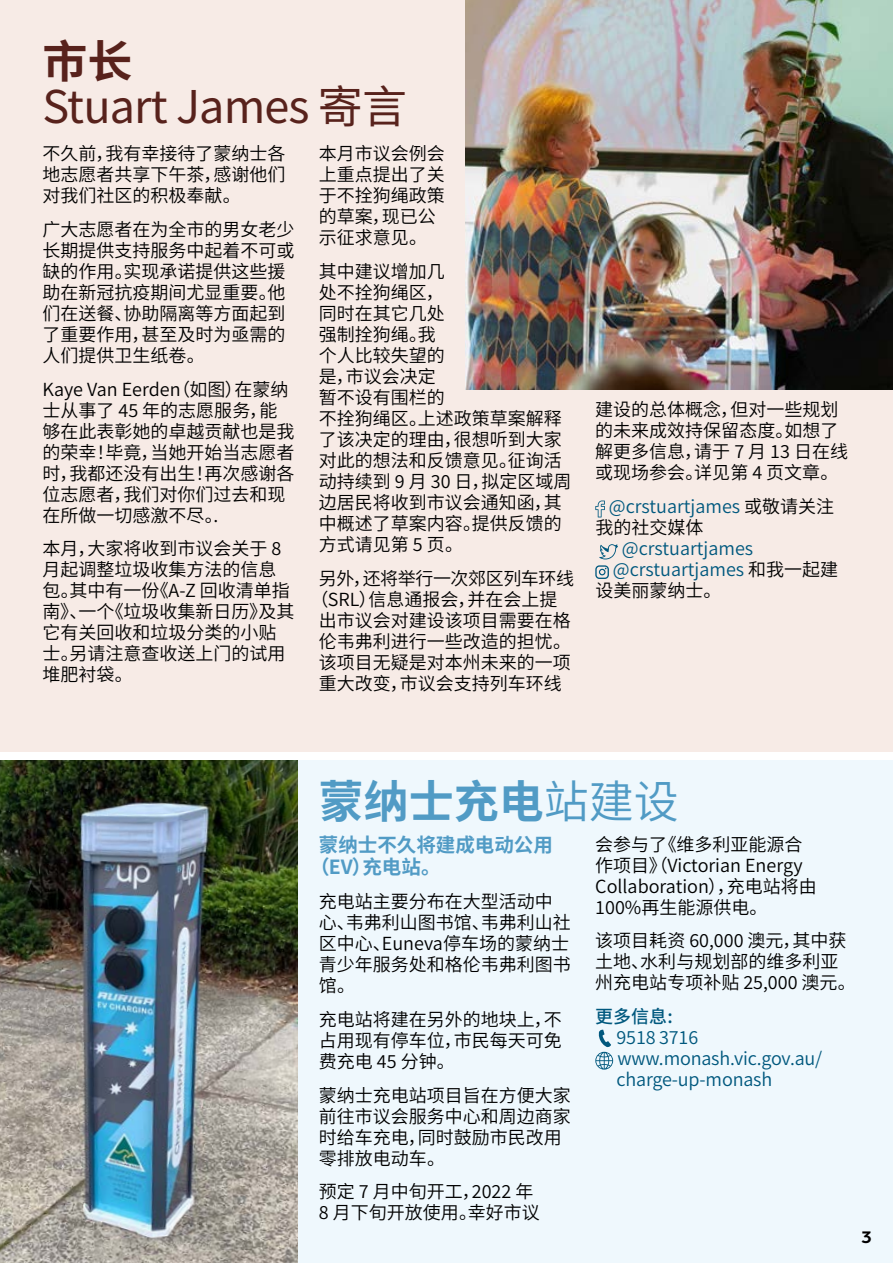
<style>
.page{position:relative;width:893px;height:1263px;background:#fff}
.page>*{position:absolute;margin:0;border:0;box-sizing:border-box;transform-origin:0 0}
.t1{font:45px "Source Han Sans CN";letter-spacing:-.02em;color:#58221c}
.t2{font:700 45px "Source Han Sans CN";color:#519bc5}
.t3{font:700 45px "Source Han Sans CN";color:#58221c}
.t4{font:700 19.5px/22.5px "Source Han Sans CN";color:#519bc5}
.t5{font:18px/21px "Source Han Sans CN";color:#000}
.t6{font:18px/21px "Source Han Sans CN";color:#00587e}
.t7{font:18px "Source Han Sans CN";letter-spacing:-.025em;color:#000}
.t8{font:500 18px "Source Han Sans CN";color:#00587e}
.t9{font:700 16.5px "Filson Pro";color:#000}
.s1{color:#000}
.s2{font-weight:400}
</style>
<div class="page">
<div style="left:0;top:0;width:893px;height:752px;background:#f7ebe6"></div>
<svg style="left:595px;top:500px;width:10px;height:17px"></svg>
<svg style="left:599px;top:544px;width:19px;height:15px"></svg>
<svg style="left:595px;top:565px;width:14px;height:14px"></svg>
<div style="left:0;top:760px;width:893px;height:503px;background:#eff8fd"></div>
<svg style="left:595px;top:1029px;width:18px;height:40px"></svg>
<img style="left:466px;top:0;width:427px;height:389px">
<img style="left:0;top:760px;width:298px;height:503px">
<h1 class="t3" style="left:43px;top:37px;width:91px">市长</h1>
<h1 class="t1" style="left:43px;top:82px;width:366px">Stuart James 寄言</h1>
<p class="t5" style="left:43px;top:143px;width:245px;text-align:justify">不久前，我有幸接待了蒙纳士各地志愿者共享下午茶，感谢他们对我们社区的积极奉献。</p>
<p class="t5" style="left:43px;top:219px;width:254px">广大志愿者在为全市的男女老少长期提供支持服务中起着不可或缺的作用。实现承诺提供这些援助在新冠抗疫期间尤显重要。他们在送餐、协助隔离等方面起到了重要作用，甚至及时为亟需的人们提供卫生纸卷。</p>
<p class="t5" style="left:43px;top:379px;width:254px">Kaye Van Eerden（如图）在蒙纳士从事了 45 年的志愿服务，能够在此表彰她的卓越贡献也是我的荣幸！毕竟，当她开始当志愿者时，我都还没有出生！再次感谢各位志愿者，我们对你们过去和现在所做一切感激不尽。.</p>
<p class="t5" style="left:43px;top:539px;width:254px">本月，大家将收到市议会关于 8月起调整垃圾收集方法的信息包。其中有一份《A-Z 回收清单指南》、一个《垃圾收集新日历》及其它有关回收和垃圾分类的小贴士。另请注意查收送上门的试用堆肥衬袋。</p>
<p class="t5" style="left:319px;top:143px;width:128px">本月市议会例会上重点提出了关于不拴狗绳政策的草案，现已公示征求意见。</p>
<p class="t5" style="left:319px;top:261px;width:254px">其中建议增加几<br>处不拴狗绳区，<br>同时在其它几处<br>强制拴狗绳。我<br>个人比较失望的<br>是，市议会决定<br>暂不设有围栏的<br>不拴狗绳区。上述政策草案解释了该决定的理由，很想听到大家对此的想法和反馈意见。征询活动持续到 9 月 30 日，拟定区域周边居民将收到市议会通知函，其中概述了草案内容。提供反馈的方式请见第 5 页。</p>
<p class="t7" style="left:319px;top:568px;width:257px">另外，还将举行一次郊区列车环线</p>
<p class="t5" style="left:311px;top:589px;width:248px">（SRL）信息通报会，并在会上提</p>
<p class="t5" style="left:319px;top:610px;width:254px">出市议会对建设该项目需要在格</p>
<p class="t5" style="left:319px;top:631px;width:254px">伦韦弗利进行一些改造的担忧。</p>
<p class="t5" style="left:319px;top:652px;width:254px">该项目无疑是对本州未来的一项</p>
<p class="t5" style="left:319px;top:673px;width:245px">重大改变，市议会支持列车环线</p>
<p class="t5" style="left:595px;top:400px;width:254px">建设的总体概念，但对一些规划的未来成效持保留态度。如想了解更多信息，请于 7 月 13 日在线或现场参会。详见第 4 页文章。</p>
<p class="t6" style="left:595px;top:496px;width:240px;text-indent:14px">@crstuartjames <span class="s1">或敬请关注我的社交媒体</span></p>
<p class="t6" style="left:622px;top:538px;width:133px">@crstuartjames</p>
<p class="t6" style="left:613px;top:559px;width:227px">@crstuartjames <span class="s1">和我一起建</span></p>
<p class="t5" style="left:595px;top:580px;width:128px">设美丽蒙纳士。</p>
<h1 class="t2" style="left:319px;top:776px;width:361px">蒙纳士充电<span class="s2">站建设</span></h1>
<p class="t4" style="left:310px;top:834px;width:244px;text-indent:9px">蒙纳士不久将建成电动公用（EV）充电站。</p>
<p class="t5" style="left:319px;top:891px;width:253px">充电站主要分布在大型活动中心、韦弗利山图书馆、韦弗利山社区中心、Euneva停车场的蒙纳士青少年服务处和格伦韦弗利图书馆。</p>
<p class="t5" style="left:319px;top:1009px;width:244px;text-align:justify">充电站将建在另外的地块上，不占用现有停车位，市民每天可免费充电 45 分钟。</p>
<p class="t5" style="left:319px;top:1085px;width:253px">蒙纳士充电站项目旨在方便大家前往市议会服务中心和周边商家时给车充电，同时鼓励市民改用零排放电动车。</p>
<p class="t5" style="left:319px;top:1182px;width:222px">预定 7 月中旬开工，2022 年<br>8 月下旬开放使用。幸好市议</p>
<p class="t5" style="left:595px;top:834px;width:223px">会参与了《维多利亚能源合作项目》（Victorian Energy<br>Collaboration），充电站将由<br>100%再生能源供电。</p>
<p class="t5" style="left:595px;top:931px;width:262px">该项目耗资 60,000 澳元，其中获土地、水利与规划部的维多利亚州充电站专项补贴 25,000 澳元。</p>
<p class="t8" style="left:595px;top:1006px;width:79px">更多信息:</p>
<p class="t6" style="left:617px;top:1027px;width:207px">9518 3716 www.monash.vic.gov.au/ charge-up-monash</p>
<p class="t9" style="left:861px;top:1226px;width:12px">3</p>
</div>
